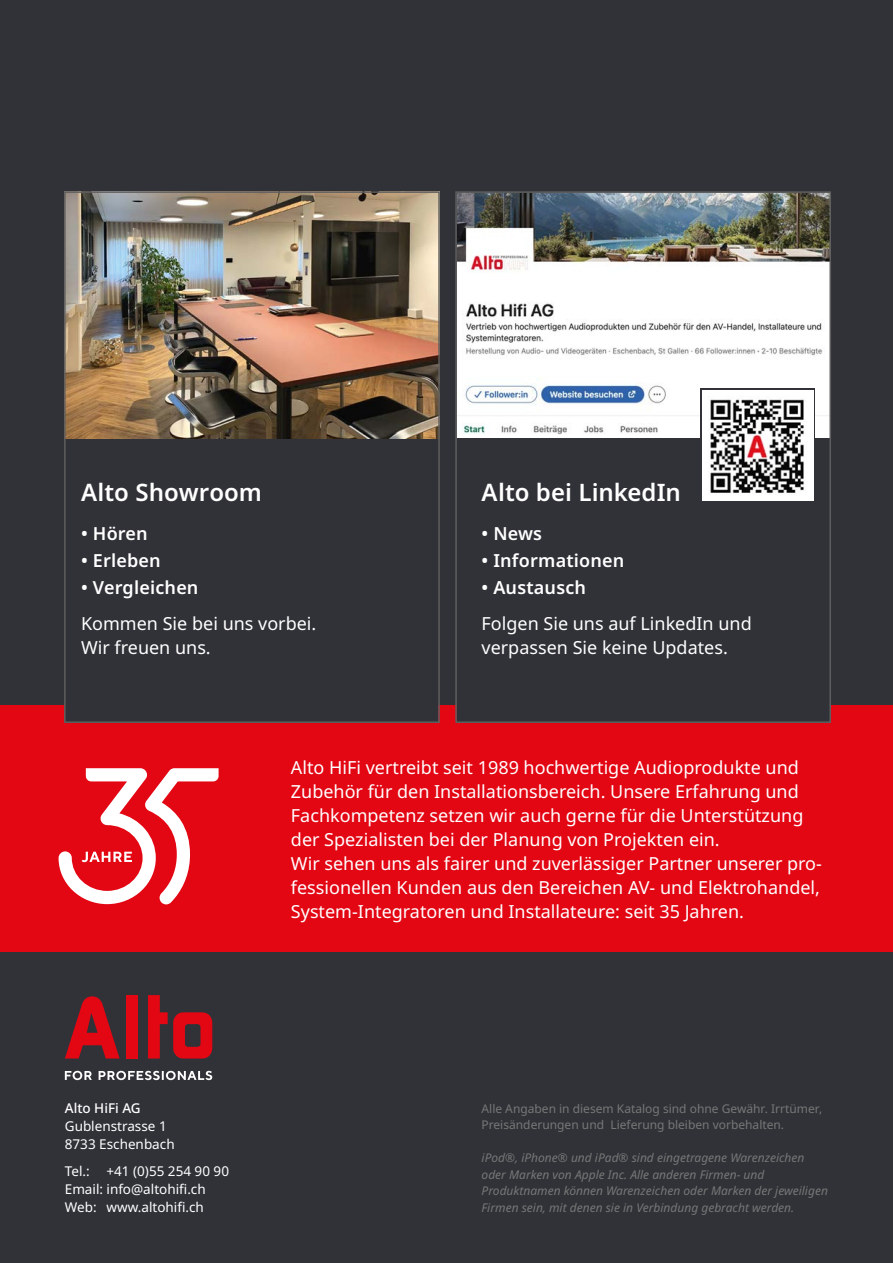
<style>
.page{position:relative;width:893px;height:1263px;background:#303238}
.page>*{position:absolute;margin:0;border:0;box-sizing:border-box;transform-origin:0 0}
.t1{font:600 24px "Noto Sans";color:#fff}
.t2{font:18px/24px "Noto Sans";color:#fff}
.t3{font:600 18px "Noto Sans";letter-spacing:.01em;color:#fff}
.t4{font:13.5px/18px "Noto Sans";color:#fff}
.t5{font:500 13.5px "Noto Sans";color:#fff}
.t6{font:italic 12px/16.5px "Noto Sans";color:#777776}
.t7{font:12px/16.5px "Noto Sans";color:#777776}
</style>
<div class="page">
<svg style="left:65px;top:996px;width:55px;height:62px"></svg>
<div style="left:126px;top:995px;width:12px;height:63px;background:#e30613"></div>
<svg style="left:148px;top:995px;width:64px;height:63px"></svg>
<svg style="left:65px;top:1071px;width:147px;height:9px"></svg>
<div style="left:0;top:705px;width:893px;height:247px;background:#e30613"></div>
<svg style="left:59px;top:768px;width:160px;height:136px"></svg>
<svg style="left:455px;top:191px;width:376px;height:532px"></svg>
<img style="left:64px;top:191px;width:376px;height:532px">
<div style="left:701px;top:388px;width:114px;height:115px;background:linear-gradient(to right,#fff,#fff)"></div>
<img style="left:703px;top:391px;width:110px;height:109px">
<h1 class="t1" style="left:81px;top:475px;width:182px">Alto Showroom</h1>
<h1 class="t1" style="left:482px;top:475px;width:201px">Alto bei LinkedIn</h1>
<p class="t3" style="left:482px;top:520px;width:62px">• News</p>
<p class="t3" style="left:482px;top:547px;width:144px">• Informationen</p>
<p class="t3" style="left:482px;top:574px;width:106px">• Austausch</p>
<p class="t2" style="left:482px;top:612px;width:272px">Folgen Sie uns auf LinkedIn und verpassen Sie keine Updates.</p>
<p class="t3" style="left:81px;top:520px;width:68px">• Hören</p>
<p class="t3" style="left:81px;top:547px;width:81px">• Erleben</p>
<p class="t3" style="left:81px;top:574px;width:119px">• Vergleichen</p>
<p class="t2" style="left:81px;top:612px;width:237px">Kommen Sie bei uns vorbei.<br>Wir freuen uns.</p>
<p class="t2" style="left:291px;top:756px;width:532px">Alto HiFi vertreibt seit 1989 hochwertige Audioprodukte und Zubehör für den Installationsbereich. Unsere Erfahrung und Fachkompetenz setzen wir auch gerne für die Unterstützung der Spezialisten bei der Planung von Projekten ein.<br>Wir sehen uns als fairer und zuverlässiger Partner unserer pro&shy;fessionellen Kunden aus den Bereichen AV- und Elektrohandel, System-Integratoren und Installateure: seit 35 Jahren.</p>
<p class="t5" style="left:65px;top:1099px;width:77px">Alto HiFi AG</p>
<p class="t4" style="left:65px;top:1118px;width:111px">Gublenstrasse 1<br>8733 Eschenbach</p>
<p class="t4" style="left:65px;top:1162px;width:166px">Tel.: +41 (0)55 254 90 90<br>Email: info@altohifi.ch<br>Web: www.altohifi.ch</p>
<p class="t7" style="left:482px;top:1100px;width:342px">Alle Angaben in diesem Katalog sind ohne Gewähr. Irrtümer,<br>Preisänderungen und Lieferung bleiben vorbehalten.</p>
<p class="t6" style="left:482px;top:1150px;width:348px">iPod®️, iPhone®️ und iPad®️ sind eingetragene Warenzeichen oder Marken von Apple Inc. Alle anderen Firmen- und Produktnamen können Warenzeichen oder Marken der jeweiligen Firmen sein, mit denen sie in Verbindung gebracht werden.</p>
</div>
